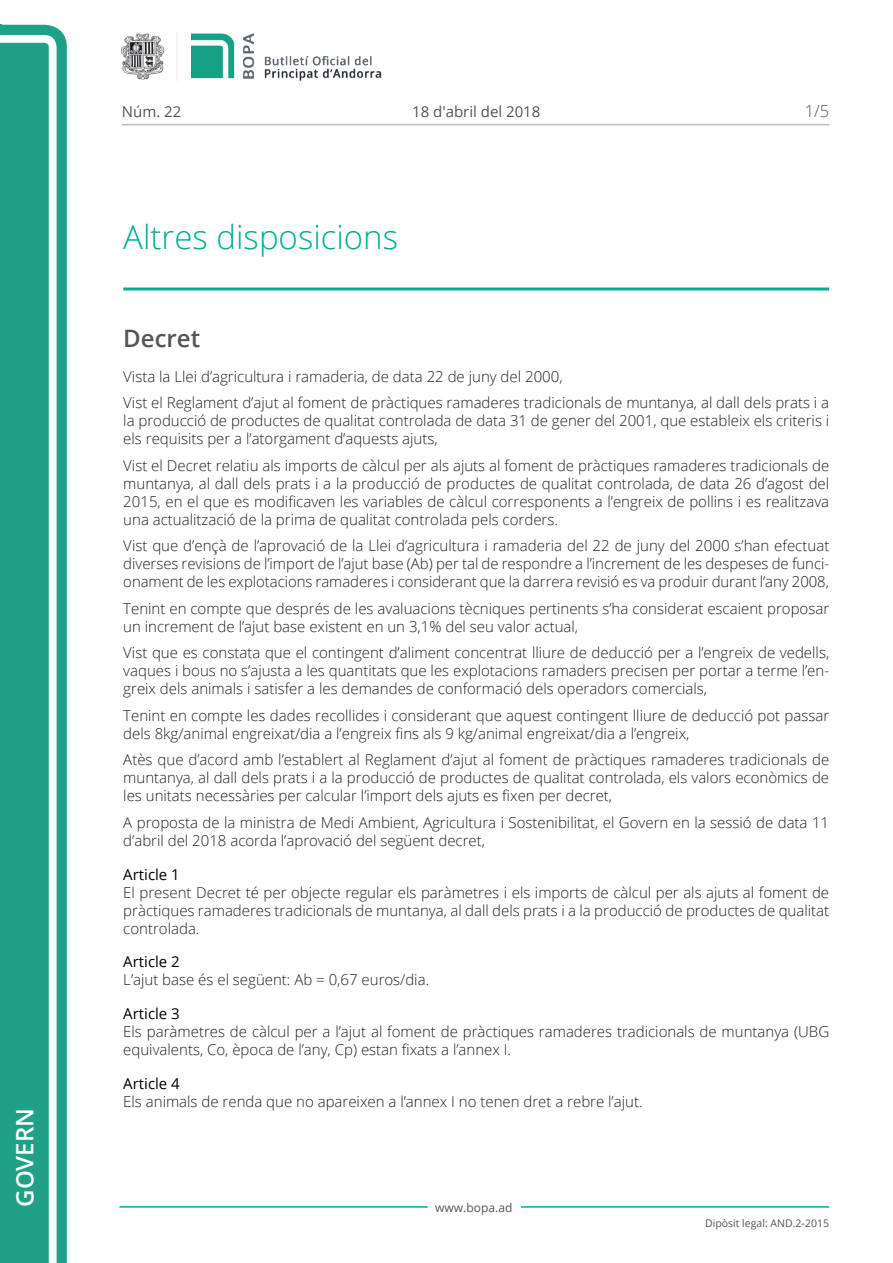
<style>
.page{position:relative;width:893px;height:1263px;background:#fff}
.page>*{position:absolute;margin:0;border:0;box-sizing:border-box;transform-origin:0 0}
.Titol_2_PAG{font:300 33px "Open Sans";color:#00ae91}
.t1{font:600 24px "Open Sans";color:#fff}
.Titol_3{font:600 24px "Open Sans";color:#545454}
.num_pagina{font:300 16.5px "Open Sans";color:#545454}
.Body_text{font:300 15px/18px "Open Sans";color:#231f20;text-align:justify}
.Titol_7{font:15px "Open Sans";color:#000}
.carrer{font:15px "Open Sans";color:#545454}
.t2{font:12px "Open Sans";color:#545454}
.t3{font:10.5px "Open Sans";color:#545454}
</style>
<div class="page">
<svg style="left:0;top:25px;width:67px;height:1238px;fill:#1ea187"></svg>
<div style="left:0;top:43px;width:49px;height:1220px;background:#1ea187"></div>
<img style="left:122px;top:32px;width:260px;height:49px">
<hr style="left:119px;top:1206px;width:309px;height:2px;background:#00ae91">
<hr style="left:521px;top:1206px;width:308px;height:2px;background:#00ae91">
<hr style="left:122px;top:124px;width:707px;height:1px;background:#bcbdc0">
<hr style="left:123px;top:287px;width:706px;height:3px;background:#00ae91">
<p class="t1" style="left:8px;top:1207px;width:100px;rotate:-90deg">Govern</p>
<p class="carrer" style="left:122px;top:102px;width:61px">Núm. 22</p>
<p class="carrer" style="left:412px;top:102px;width:130px">18 d'abril del 2018</p>
<p class="Titol_2_PAG" style="left:123px;top:215px;width:276px">Altres disposicions</p>
<p class="num_pagina" style="left:805px;top:100px;width:26px">1/5</p>
<p class="Titol_3" style="left:123px;top:321px;width:78px">Decret</p>
<p class="Body_text" style="left:123px;top:367px;width:441px">Vista la Llei d’agricultura i ramaderia, de data 22 de juny del 2000,</p>
<p class="Body_text" style="left:123px;top:393px;width:707px">Vist el Reglament d’ajut al foment de pràctiques ramaderes tradicionals de muntanya, al dall dels prats i a la producció de productes de qualitat controlada de data 31 de gener del 2001, que estableix els criteris i els requisits per a l’atorgament d’aquests ajuts,</p>
<p class="Body_text" style="left:123px;top:456px;width:707px">Vist el Decret relatiu als imports de càlcul per als ajuts al foment de pràctiques ramaderes tradicionals de muntanya, al dall dels prats i a la producció de productes de qualitat controlada, de data 26 d’agost del 2015, en el que es modificaven les variables de càlcul corresponents a l’engreix de pollins i es realitzava una actualització de la prima de qualitat controlada pels corders.</p>
<p class="Body_text" style="left:123px;top:536px;width:708px">Vist que d’ençà de l’aprovació de la Llei d’agricultura i ramaderia del 22 de juny del 2000 s’han efectuat diverses revisions de l’import de l’ajut base (Ab) per tal de respondre a l’increment de les despeses de funci&shy;onament de les explotacions ramaderes i considerant que la darrera revisió es va produir durant l’any 2008,</p>
<p class="Body_text" style="left:123px;top:599px;width:707px">Tenint en compte que després de les avaluacions tècniques pertinents s’ha considerat escaient proposar un increment de l’ajut base existent en un 3,1% del seu valor actual,</p>
<p class="Body_text" style="left:123px;top:643px;width:707px">Vist que es constata que el contingent d’aliment concentrat lliure de deducció per a l’engreix de vedells, vaques i bous no s’ajusta a les quantitats que les explotacions ramaders precisen per portar a terme l’en&shy;greix dels animals i satisfer a les demandes de conformació dels operadors comercials,</p>
<p class="Body_text" style="left:123px;top:706px;width:707px">Tenint en compte les dades recollides i considerant que aquest contingent lliure de deducció pot passar dels 8kg/animal engreixat/dia a l’engreix fins als 9 kg/animal engreixat/dia a l’engreix,</p>
<p class="Body_text" style="left:123px;top:750px;width:708px">Atès que d’acord amb l’establert al Reglament d’ajut al foment de pràctiques ramaderes tradicionals de muntanya, al dall dels prats i a la producció de productes de qualitat controlada, els valors econòmics de les unitats necessàries per calcular l’import dels ajuts es fixen per decret,</p>
<p class="Body_text" style="left:123px;top:813px;width:707px">A proposta de la ministra de Medi Ambient, Agricultura i Sostenibilitat, el Govern en la sessió de data 11 d’abril del 2018 acorda l’aprovació del següent decret,</p>
<p class="Titol_7" style="left:123px;top:864px;width:58px">Article 1</p>
<p class="Body_text" style="left:123px;top:883px;width:707px">El present Decret té per objecte regular els paràmetres i els imports de càlcul per als ajuts al foment de pràctiques ramaderes tradicionals de muntanya, al dall dels prats i a la producció de productes de qualitat controlada.</p>
<p class="Titol_7" style="left:123px;top:951px;width:58px">Article 2</p>
<p class="Body_text" style="left:123px;top:970px;width:307px">L’ajut base és el següent: Ab = 0,67 euros/dia.</p>
<p class="Titol_7" style="left:123px;top:1003px;width:58px">Article 3</p>
<p class="Body_text" style="left:123px;top:1022px;width:707px">Els paràmetres de càlcul per a l’ajut al foment de pràctiques ramaderes tradicionals de muntanya (UBG equivalents, Co, època de l’any, Cp) estan fixats a l’annex I.</p>
<p class="Titol_7" style="left:123px;top:1073px;width:58px">Article 4</p>
<p class="Body_text" style="left:123px;top:1092px;width:521px">Els animals de renda que no apareixen a l’annex I no tenen dret a rebre l’ajut.</p>
<p class="t2" style="left:435px;top:1199px;width:79px">www.bopa.ad</p>
<p class="t3" style="left:705px;top:1216px;width:125px">Dipòsit legal: AND.2-2015</p>
</div>
